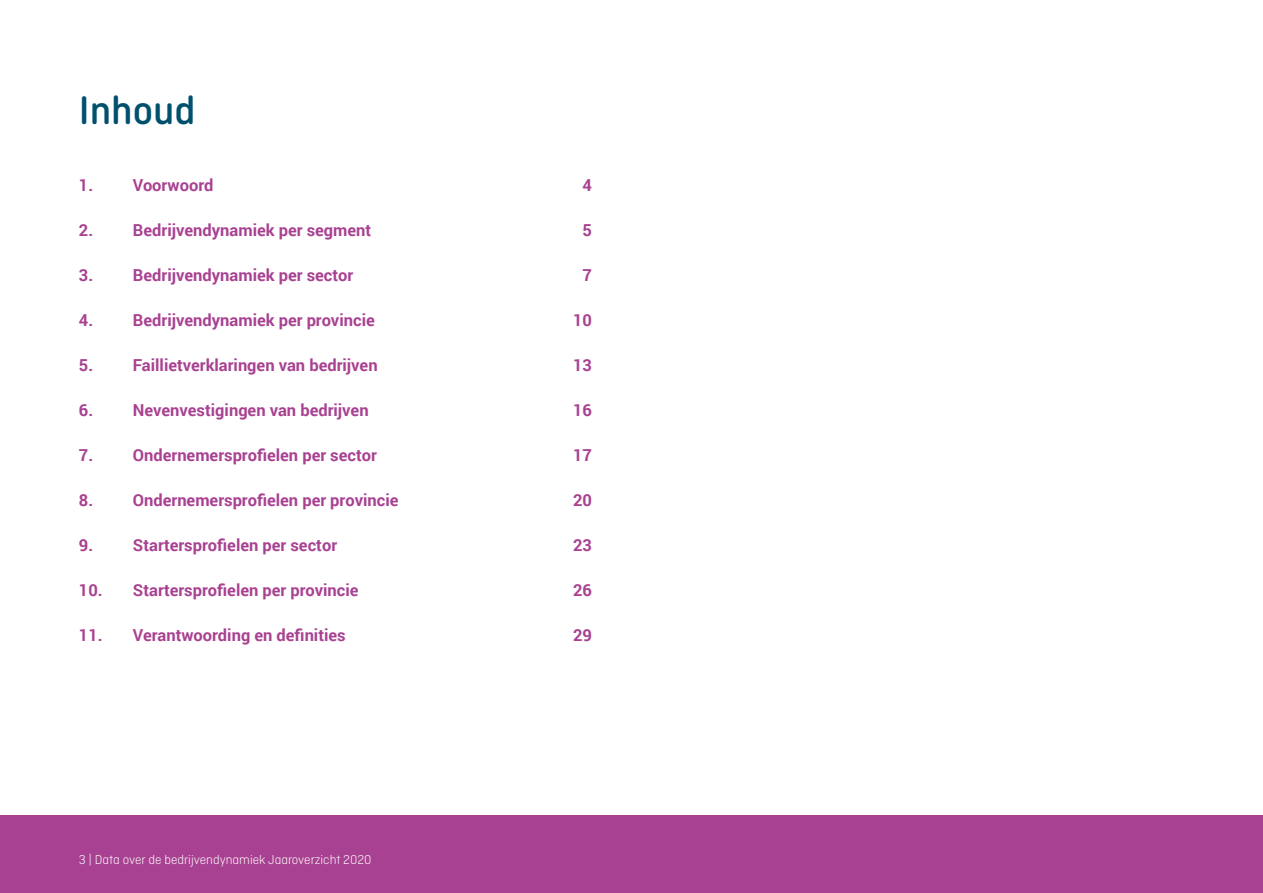
<style>
.page{position:relative;width:1263px;height:893px;background:#fff}
.page>*{position:absolute;margin:0;border:0;box-sizing:border-box;transform-origin:0 0}
.t1{font:500 42px "Ciutadella Rounded";color:#00506d}
.t2{font:700 16.5px "Roboto";color:#a84191}
.t3{font:300 13.5px "Ciutadella Rounded";color:#fff}
</style>
<div class="page">
<div style="left:0;top:815px;width:1263px;height:78px;background:#a84191"></div>
<h2 class="t1" style="left:79px;top:87px;width:118px">Inhoud</h2>
<p class="t2" style="left:79px;top:174px;width:16px">1.</p>
<p class="t2" style="left:133px;top:174px;width:82px">Voorwoord</p>
<p class="t2" style="left:582px;top:174px;width:11px">4</p>
<p class="t2" style="left:79px;top:219px;width:16px">2.</p>
<p class="t2" style="left:133px;top:219px;width:240px">Bedrijvendynamiek per segment</p>
<p class="t2" style="left:582px;top:219px;width:11px">5</p>
<p class="t2" style="left:79px;top:264px;width:16px">3.</p>
<p class="t2" style="left:133px;top:264px;width:222px">Bedrijvendynamiek per sector</p>
<p class="t2" style="left:582px;top:264px;width:11px">7</p>
<p class="t2" style="left:79px;top:309px;width:16px">4.</p>
<p class="t2" style="left:133px;top:309px;width:243px">Bedrijvendynamiek per provincie</p>
<p class="t2" style="left:573px;top:309px;width:20px">10</p>
<p class="t2" style="left:79px;top:354px;width:16px">5.</p>
<p class="t2" style="left:133px;top:354px;width:246px">Faillietverklaringen van bedrijven</p>
<p class="t2" style="left:573px;top:354px;width:20px">13</p>
<p class="t2" style="left:79px;top:399px;width:16px">6.</p>
<p class="t2" style="left:133px;top:399px;width:237px">Nevenvestigingen van bedrijven</p>
<p class="t2" style="left:573px;top:399px;width:20px">16</p>
<p class="t2" style="left:79px;top:444px;width:16px">7.</p>
<p class="t2" style="left:133px;top:444px;width:245px">Ondernemersprofielen per sector</p>
<p class="t2" style="left:573px;top:444px;width:20px">17</p>
<p class="t2" style="left:79px;top:489px;width:16px">8.</p>
<p class="t2" style="left:133px;top:489px;width:267px">Ondernemersprofielen per provincie</p>
<p class="t2" style="left:573px;top:489px;width:20px">20</p>
<p class="t2" style="left:79px;top:534px;width:16px">9.</p>
<p class="t2" style="left:133px;top:534px;width:206px">Startersprofielen per sector</p>
<p class="t2" style="left:573px;top:534px;width:20px">23</p>
<p class="t2" style="left:79px;top:579px;width:281px">10. Startersprofielen per provincie</p>
<p class="t2" style="left:573px;top:579px;width:20px">26</p>
<p class="t2" style="left:79px;top:624px;width:268px">11. Verantwoording en definities</p>
<p class="t2" style="left:573px;top:624px;width:20px">29</p>
<p class="t3" style="left:79px;top:852px;width:294px">3 | Data over de bedrijvendynamiek Jaaroverzicht 2020</p>
</div>
